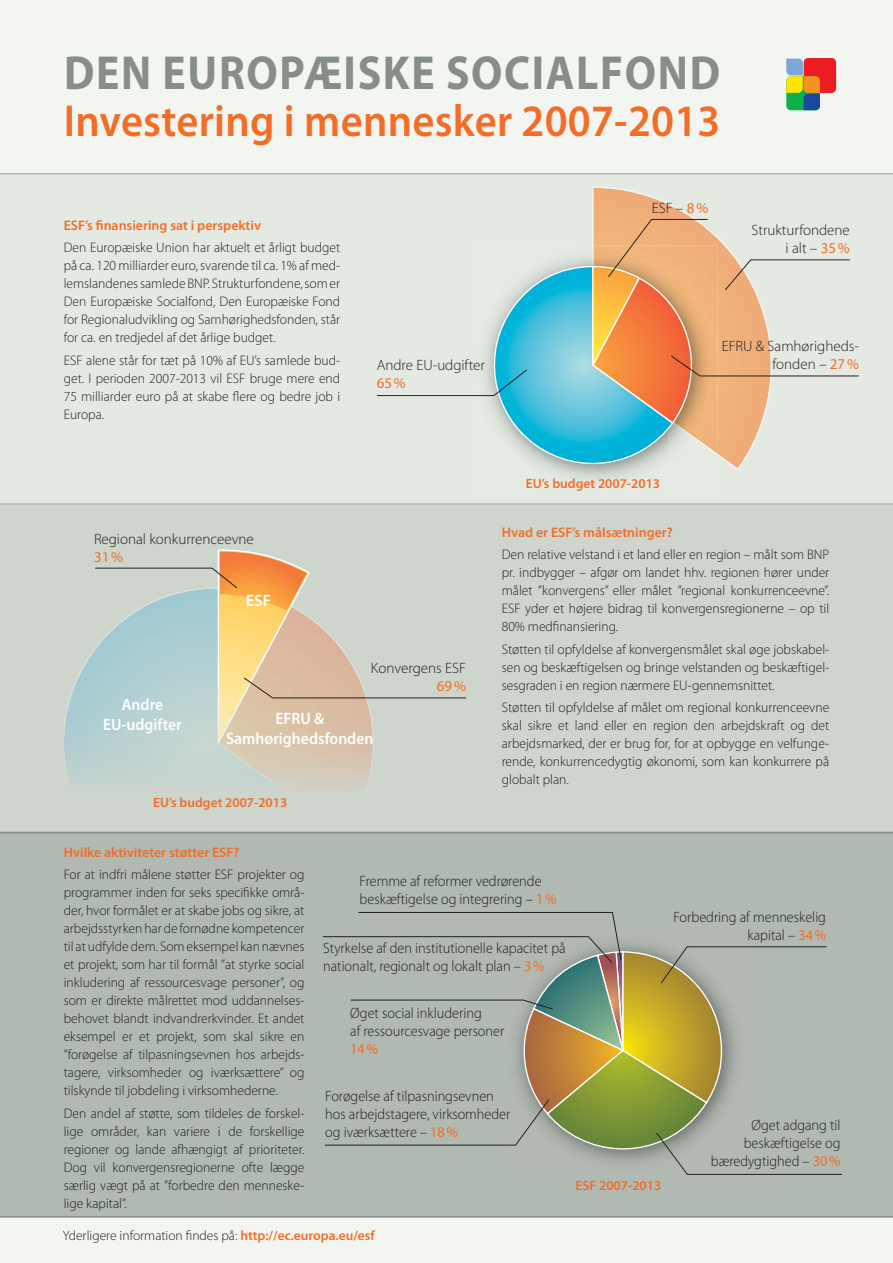
<style>
.page{position:relative;width:893px;height:1263px;background:#f3f5f1}
.page>*{position:absolute;margin:0;border:0;box-sizing:border-box;transform-origin:0 0}
.t1{font:700 48px "Myriad Pro";letter-spacing:.04em;color:#858e88;scale:.91 1}
.t2{font:600 45px "Myriad Pro";letter-spacing:.005em;color:#f36d27;scale:.95 1}
.t3{font:600 16.5px/19.8px "Myriad Pro";color:#fff;text-align:center;scale:.95 1}
.t4{font:600 16.5px "Myriad Pro";color:#fff}
.t5{font:300 15px/18px "Myriad Pro";color:#231f20;scale:.95 1}
.t6{font:300 15px/18px "Myriad Pro";color:#231f20;text-align:right}
.t7{font:15px "Myriad Pro";color:#f36d27}
.t8{font:15px "Myriad Pro";color:#f36d27;scale:.95 1}
.t9{font:300 13.8px/18px "Myriad Pro";color:#231f20;text-align:justify}
.t10{font:600 13.8px "Myriad Pro";color:#f36d27}
.t11{font:300 13.5px "Myriad Pro";color:#231f20}
.t12{font:600 13.5px "Myriad Pro";color:#f36d27}
.s1{font-weight:400;color:#f36d27}
.s2{font-weight:600;color:#f36d27}
</style>
<div class="page">
<div style="left:0;top:173px;width:893px;height:330px;background:#e4eae2"></div>
<div style="left:0;top:503px;width:893px;height:329px;background:#ced5cd"></div>
<div style="left:0;top:832px;width:893px;height:386px;background:#b0b9b2"></div>
<div style="left:804px;top:58px;width:32px;height:35px;background:#ed1c24;border-radius:4px"></div>
<svg style="left:786px;top:59px;width:34px;height:51px"></svg>
<svg style="left:592px;top:187px;width:180px;height:32px;fill:#e4eae2"></svg>
<div style="left:473px;top:477px;width:147px;height:13px;background:#e5eae3"></div>
<img style="left:620px;top:477px;width:49px;height:13px">
<img style="left:669px;top:477px;width:49px;height:13px">
<svg style="left:64px;top:587px;width:31px;height:206px;background:#bfd1ce"></svg>
<svg style="left:95px;top:549px;width:371px;height:244px;background:#cdccbc"></svg>
<svg style="left:322px;top:912px;width:520px;height:263px;background:#a9ae96"></svg>
<svg style="left:377px;top:219px;width:482px;height:258px"></svg>
<h1 class="t1" style="left:64px;top:55px;width:722px">DEN EUROPÆISKE SOCIALFOND</h1>
<h2 class="t2" style="left:64px;top:103px;width:693px">Investering i mennesker 2007-2013</h2>
<p class="t10" style="left:64px;top:220px;width:199px">ESF’s finansiering sat i perspektiv</p>
<p class="t9" style="left:64px;top:240px;width:278px">Den Europæiske Union har aktuelt et årligt budget på ca. 120 milliarder euro, svarende til ca. 1% af med&shy;lemslandenes samlede BNP. Strukturfondene, som er Den Europæiske Socialfond, Den Europæiske Fond for Regionaludvikling og Samhørighedsfonden, står for ca. en tredjedel af det årlige budget.</p>
<p class="t9" style="left:64px;top:352px;width:278px">ESF alene står for tæt på 10% af EU’s samlede bud&shy;get. I perioden 2007-2013 vil ESF bruge mere end 75 milliarder euro på at skabe flere og bedre job i Europa.</p>
<p class="t6" style="left:377px;top:357px;width:110px">Andre EU-udgifter</p>
<p class="t7" style="left:377px;top:378px;width:31px">65 %</p>
<p class="t6" style="left:652px;top:200px;width:58px">ESF – <span class="s1">8 %</span></p>
<p class="t6" style="left:751px;top:222px;width:100px">Strukturfondene i alt – <span class="s1">35 %</span></p>
<p class="t6" style="left:722px;top:338px;width:139px">EFRU &amp; Samhørigheds&shy;fonden – <span class="s1">27 %</span></p>
<p class="t6" style="left:94px;top:531px;width:161px">Regional konkurrenceevne</p>
<p class="t7" style="left:94px;top:552px;width:31px">31 %</p>
<p class="t3" style="left:103px;top:696px;width:84px">Andre<br>EU-udgifter</p>
<p class="t4" style="left:246px;top:594px;width:27px">ESF</p>
<p class="t6" style="left:371px;top:660px;width:96px">Konvergens ESF</p>
<p class="t7" style="left:437px;top:681px;width:31px">69 %</p>
<p class="t3" style="left:226px;top:709px;width:157px">EFRU &amp;<br>Samhørighedsfonden</p>
<p class="t12" style="left:153px;top:797px;width:136px">EU’s budget 2007-2013</p>
<p class="t12" style="left:526px;top:478px;width:136px">EU’s budget 2007-2013</p>
<p class="t10" style="left:502px;top:527px;width:172px">Hvad er ESF’s målsætninger?</p>
<p class="t9" style="left:502px;top:547px;width:329px">Den relative velstand i et land eller en region – målt som BNP pr. indbygger – afgør om landet hhv. regionen hører under målet ”konvergens” eller målet ”regional konkurrenceevne”.<br>ESF yder et højere bidrag til konvergensregionerne – op til 80% medfinansiering.</p>
<p class="t9" style="left:502px;top:641px;width:329px">Støtten til opfyldelse af konvergensmålet skal øge jobskabel&shy;sen og beskæftigelsen og bringe velstanden og beskæftigel&shy;sesgraden i en region nærmere EU-gennemsnittet.</p>
<p class="t9" style="left:502px;top:699px;width:329px">Støtten til opfyldelse af målet om regional konkurrenceevne skal sikre et land eller en region den arbejdskraft og det arbejdsmarked, der er brug for, for at opbygge en velfunge&shy;rende, konkurrencedygtig økonomi, som kan konkurrere på globalt plan.</p>
<p class="t10" style="left:64px;top:847px;width:177px">Hvilke aktiviteter støtter ESF?</p>
<p class="t9" style="left:64px;top:867px;width:242px">For at indfri målene støtter ESF projekter og programmer inden for seks specifikke områ&shy;der, hvor formålet er at skabe jobs og sikre, at arbejdsstyrken har de fornødne kompetencer til at udfylde dem. Som eksempel kan nævnes et projekt, som har til formål ”at styrke social inkludering af ressourcesvage personer”, og som er direkte målrettet mod uddannelses&shy;behovet blandt indvandrerkvinder. Et andet eksempel er et projekt, som skal sikre en ”forøgelse af tilpasningsevnen hos arbejds&shy;tagere, virksomheder og iværksættere” og tilskynde til jobdeling i virksomhederne.</p>
<p class="t9" style="left:64px;top:1105px;width:242px">Den andel af støtte, som tildeles de forskel&shy;lige områder, kan variere i de forskellige regioner og lande afhængigt af prioriteter.<br>Dog vil konvergensregionerne ofte lægge særlig vægt på at ”forbedre den menneske&shy;lige kapital”.</p>
<p class="t5" style="left:360px;top:873px;width:209px">Fremme af reformer vedrørende beskæftigelse og integrering – <span class="s1">1 %</span></p>
<p class="t5" style="left:323px;top:940px;width:257px">Styrkelse af den institutionelle kapacitet på nationalt, regionalt og lokalt plan – <span class="s1">3 %</span></p>
<p class="t5" style="left:350px;top:1005px;width:164px">Øget social inkludering<br>af ressourcesvage personer</p>
<p class="t8" style="left:350px;top:1043px;width:31px">14 %</p>
<p class="t5" style="left:325px;top:1088px;width:196px">Forøgelse af tilpasningsevnen hos arbejdstagere, virksomheder og iværksættere – <span class="s1">18 %</span></p>
<p class="t11" style="left:63px;top:1231px;width:314px">Yderligere information findes på: <span class="s2">http://ec.europa.eu/esf</span></p>
<p class="t12" style="left:575px;top:1181px;width:87px">ESF 2007-2013</p>
<p class="t5" style="left:673px;top:909px;width:162px;text-align:right">Forbedring af menneskelig kapital – <span class="s1">34 %</span></p>
<p class="t5" style="left:711px;top:1117px;width:138px;text-align:right">Øget adgang til beskæftigelse og bæredygtighed – <span class="s1">30 %</span></p>
</div>
